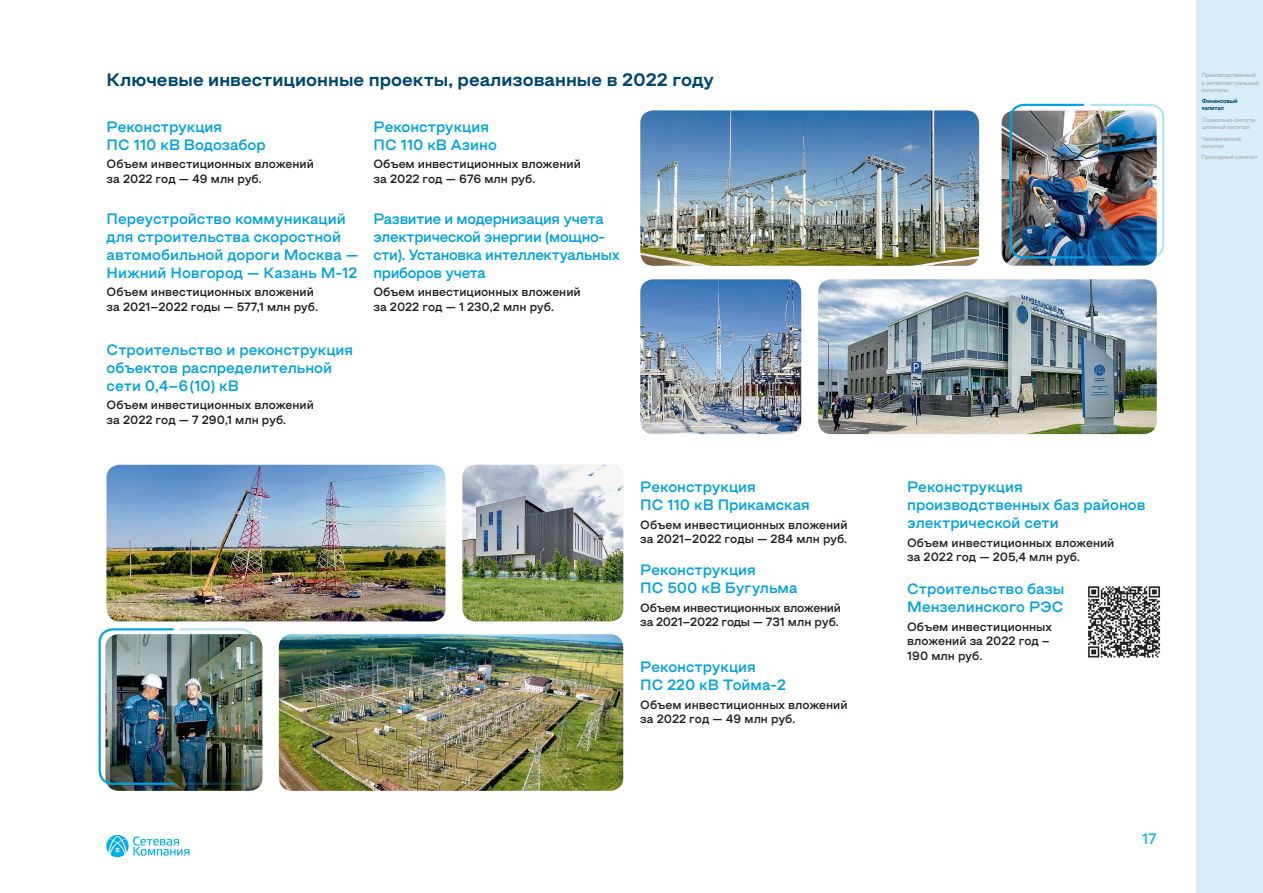
<style>
.page{position:relative;width:1263px;height:893px;background:#fff}
.page>*{position:absolute;margin:0;border:0;box-sizing:border-box;transform-origin:0 0}
.Подзаголовок{font:700 18px "Steppe";color:#01466d}
.Paragraph_Style_1{font:600 15px/18px "Steppe";color:#00a1e3}
.Paragraph_Style_1-2{font:600 15px/18px "Steppe";letter-spacing:-.02em;color:#00a1e3;scale:.95 1}
.t1{font:500 15px "Steppe";color:#00aeef}
.Paragraph_Style_2{font:600 12px/14.4px "Steppe";color:#231f20}
.Paragraph_Style_2-2{font:600 12px/14.4px "Steppe";letter-spacing:-.02em;color:#231f20}
.t2{font:500 6px/7.2px "Steppe";letter-spacing:-.03em;color:#a8a9ad;scale:.94 1}
.t3{font:700 6px/7.2px "Steppe";letter-spacing:-.03em;color:#01466d;scale:.94 1}
</style>
<div class="page">
<div style="left:1196px;top:0;width:67px;height:893px;background:#d9edf9"></div>
<svg style="left:106px;top:835px;width:83px;height:22px"></svg>
<img style="left:107px;top:465px;width:338px;height:156px">
<img style="left:640px;top:110px;width:339px;height:156px">
<img style="left:108px;top:636px;width:154px;height:155px">
<img style="left:1002px;top:111px;width:153px;height:155px">
<img style="left:818px;top:279px;width:339px;height:155px">
<img style="left:462px;top:465px;width:161px;height:156px">
<img style="left:279px;top:634px;width:344px;height:157px">
<img style="left:640px;top:279px;width:161px;height:155px">
<img style="left:98px;top:628px;width:158px;height:158px">
<img style="left:1009px;top:103px;width:156px;height:157px">
<img style="left:1088px;top:586px;width:73px;height:72px">
<p class="Подзаголовок" style="left:107px;top:68px;width:609px">Ключевые инвестиционные проекты, реализованные в 2022 году</p>
<p class="Paragraph_Style_1" style="left:107px;top:118px;width:161px">Реконструкция<br>ПС 110 кВ Водозабор</p>
<p class="Paragraph_Style_2" style="left:107px;top:157px;width:209px">Объем инвестиционных вложений за 2022 год — 49 млн руб.</p>
<p class="Paragraph_Style_1" style="left:107px;top:210px;width:253px">Переустройство коммуникаций для строительства скоростной автомобильной дороги Москва —<br>Нижний Новгород — Казань М-12</p>
<p class="Paragraph_Style_2" style="left:107px;top:285px;width:213px">Объем инвестиционных вложений за 2021–2022 годы — 577,1 млн руб.</p>
<p class="Paragraph_Style_1" style="left:107px;top:341px;width:248px">Строительство и реконструкция объектов распределительной сети 0,4–6(10) кВ</p>
<p class="Paragraph_Style_2" style="left:107px;top:398px;width:209px">Объем инвестиционных вложений за 2022 год — 7 290,1 млн руб.</p>
<p class="Paragraph_Style_1" style="left:373px;top:118px;width:125px">Реконструкция<br>ПС 110 кВ Азино</p>
<p class="Paragraph_Style_2" style="left:373px;top:157px;width:209px">Объем инвестиционных вложений за 2022 год — 676 млн руб.</p>
<p class="Paragraph_Style_1-2" style="left:373px;top:210px;width:261px">Развитие и модернизация учета электрической энергии (мощно&shy;сти). Установка интеллектуальных приборов учета</p>
<p class="Paragraph_Style_2" style="left:373px;top:285px;width:209px">Объем инвестиционных вложений за 2022 год — 1 230,2 млн руб.</p>
<p class="Paragraph_Style_1" style="left:640px;top:478px;width:171px">Реконструкция<br>ПС 110 кВ Прикамская</p>
<p class="Paragraph_Style_2" style="left:640px;top:518px;width:209px">Объем инвестиционных вложений за 2021–2022 годы — 284 млн руб.</p>
<p class="Paragraph_Style_1" style="left:640px;top:561px;width:159px">Реконструкция<br>ПС 500 кВ Бугульма</p>
<p class="Paragraph_Style_2-2" style="left:640px;top:600px;width:202px">Объем инвестиционных вложений за 2021–2022 годы — 731 млн руб.</p>
<p class="Paragraph_Style_1" style="left:640px;top:658px;width:147px">Реконструкция<br>ПС 220 кВ Тойма-2</p>
<p class="Paragraph_Style_2" style="left:640px;top:698px;width:209px">Объем инвестиционных вложений за 2022 год — 49 млн руб.</p>
<p class="t2" style="left:1202px;top:72px;width:63px">Производственный и интеллектуальный капиталы</p>
<p class="t3" style="left:1202px;top:98px;width:40px">Финансовый капитал</p>
<p class="t2" style="left:1202px;top:116px;width:60px">Социально-репута&shy;ционный капитал</p>
<p class="t2" style="left:1202px;top:135px;width:44px">Человеческий капитал</p>
<p class="t2" style="left:1202px;top:154px;width:61px">Природный капитал</p>
<p class="Paragraph_Style_1" style="left:907px;top:478px;width:240px">Реконструкция производственных баз районов электрической сети</p>
<p class="Paragraph_Style_2" style="left:907px;top:536px;width:209px">Объем инвестиционных вложений за 2022 год — 205,4 млн руб.</p>
<p class="Paragraph_Style_1" style="left:907px;top:580px;width:159px">Строительство базы<br>Мензелинского РЭС</p>
<p class="Paragraph_Style_2" style="left:907px;top:620px;width:146px">Объем инвестиционных вложений за 2022 год –<br>190 млн руб.</p>
<p class="t1" style="left:1142px;top:830px;width:16px">17</p>
</div>
